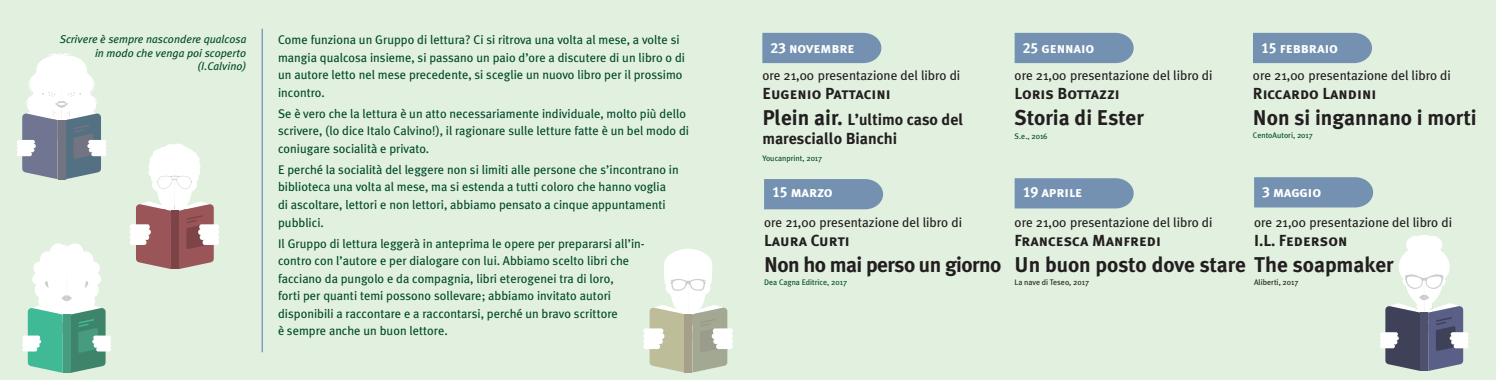
<style>
.page{position:relative;width:1496px;height:380px;background:#fff}
.page>*{position:absolute;margin:0;border:0;box-sizing:border-box;transform-origin:0 0}
.t1{font:700 21.25px "Meta Plus";color:#231f20}
.t2{font:700 21.25px "Meta Plus";letter-spacing:-.025em;color:#231f20}
.t3{font:16px "Meta Plus Bold Caps";color:#231f20}
.t4{font:700 16px/19.1px "Meta Plus";color:#231f20}
.t5{font:14.62px "Meta Plus Bold Caps";letter-spacing:-.01em;color:#fff}
.t6{font:13.38px "Meta Plus";color:#231f20}
.t7{font:12.5px/17.5px "Meta Plus";color:#004a2c}
.Normale{font:italic 11.25px/13.5px "Meta Plus";color:#004a2c;text-align:right}
.t8{font:8px "Meta Plus";color:#004a2c}
.t9{font:8px "Meta Plus";color:#231f20}
.s1{font-size:21.25px}
</style>
<div class="page">
<div style="left:0;top:0;width:741px;height:379px;background:#e2f0df"></div>
<div style="left:739px;top:0;width:756px;height:379px;background:#e2f0df"></div>
<svg style="left:130px;top:143px;width:89px;height:125px"></svg>
<svg style="left:17px;top:53px;width:89px;height:126px"></svg>
<svg style="left:22px;top:243px;width:89px;height:129px"></svg>
<svg style="left:643px;top:248px;width:89px;height:124px"></svg>
<svg style="left:1380px;top:235px;width:88px;height:135px"></svg>
<div style="left:762px;top:33px;width:119px;height:30px;background:#7491b1"></div>
<div style="left:1253px;top:33px;width:118px;height:30px;background:#7491b1"></div>
<div style="left:1014px;top:178px;width:119px;height:30px;background:#7491b1"></div>
<div style="left:1254px;top:177px;width:118px;height:30px;background:#7491b1"></div>
<div style="left:1014px;top:33px;width:119px;height:30px;background:#7491b1"></div>
<div style="left:764px;top:179px;width:119px;height:30px;background:#7491b1"></div>
<hr style="left:261px;top:28px;width:2px;height:323px;background:#7491b1">
<p class="Normale" style="left:60px;top:32px;width:188px">Scrivere è sempre nascondere qualcosa in modo che venga poi scoperto</p>
<p class="Normale" style="left:197px;top:59px;width:51px">(I.Calvino)</p>
<p class="t7" style="left:278px;top:31px;width:408px">Come funziona un Gruppo di lettura? Ci si ritrova una volta al mese, a volte si mangia qualcosa insieme, si passano un paio d’ore a discutere di un libro o di un autore letto nel mese precedente, si sceglie un nuovo libro per il prossimo incontro.</p>
<p class="t7" style="left:278px;top:104px;width:412px">Se è vero che la lettura è un atto necessariamente individuale, molto più dello scrivere, (lo dice Italo Calvino!), il ragionare sulle letture fatte è un bel modo di coniugare socialità e privato.</p>
<p class="t7" style="left:278px;top:160px;width:402px">E perché la socialità del leggere non si limiti alle persone che s’incontrano in biblioteca una volta al mese, ma si estenda a tutti coloro che hanno voglia di ascoltare, lettori e non lettori, abbiamo pensato a cinque appuntamenti pubblici.</p>
<p class="t7" style="left:278px;top:234px;width:368px">Il Gruppo di lettura leggerà in anteprima le opere per prepararsi all’in&shy;contro con l’autore e per dialogare con lui. Abbiamo scelto libri che facciano da pungolo e da compagnia, libri eterogenei tra di loro,<br>forti per quanti temi possono sollevare; abbiamo invitato autori disponibili a raccontare e a raccontarsi, perché un bravo scrittore<br>è sempre anche un buon lettore.</p>
<p class="t5" style="left:770px;top:39px;width:86px">23 novembre</p>
<p class="t5" style="left:1260px;top:39px;width:78px">15 febbraio</p>
<p class="t5" style="left:1022px;top:39px;width:73px">25 gennaio</p>
<p class="t6" style="left:762px;top:67px;width:199px">ore 21,00 presentazione del libro di</p>
<p class="t3" style="left:762px;top:84px;width:130px">Eugenio Pattacini</p>
<p class="t4" style="left:762px;top:109px;width:202px"><span class="s1">Plein air.</span> L’ultimo caso del maresciallo Bianchi</p>
<p class="t8" style="left:762px;top:153px;width:61px">Youcanprint, 2017</p>
<p class="t5" style="left:772px;top:183px;width:62px">15 marzo</p>
<p class="t6" style="left:764px;top:214px;width:199px">ore 21,00 presentazione del libro di</p>
<p class="t3" style="left:764px;top:231px;width:87px">Laura Curti</p>
<p class="t2" style="left:764px;top:252px;width:239px">Non ho mai perso un giorno</p>
<p class="t8" style="left:764px;top:277px;width:84px">Dea Cagna Editrice, 2017</p>
<p class="t6" style="left:1014px;top:67px;width:199px">ore 21,00 presentazione del libro di</p>
<p class="t3" style="left:1014px;top:84px;width:107px">Loris Bottazzi</p>
<p class="t1" style="left:1014px;top:105px;width:131px">Storia di Ester</p>
<p class="t8" style="left:1014px;top:132px;width:34px">S.e., 2016</p>
<p class="t6" style="left:1252px;top:67px;width:199px">ore 21,00 presentazione del libro di</p>
<p class="t3" style="left:1252px;top:84px;width:125px">Riccardo Landini</p>
<p class="t1" style="left:1252px;top:105px;width:225px">Non si ingannano i morti</p>
<p class="t8" style="left:1252px;top:130px;width:61px">CentoAutori, 2017</p>
<p class="t5" style="left:1022px;top:183px;width:61px">19 aprile</p>
<p class="t5" style="left:1262px;top:183px;width:60px">3 maggio</p>
<p class="t6" style="left:1014px;top:214px;width:199px">ore 21,00 presentazione del libro di</p>
<p class="t3" style="left:1014px;top:231px;width:148px">Francesca Manfredi</p>
<p class="t1" style="left:1014px;top:252px;width:380px">Un buon posto dove stare The soapmaker</p>
<p class="t9" style="left:1014px;top:277px;width:76px">La nave di Teseo, 2017</p>
<p class="t6" style="left:1254px;top:214px;width:199px">ore 21,00 presentazione del libro di</p>
<p class="t3" style="left:1254px;top:231px;width:95px">I.L. Federson</p>
<p class="t9" style="left:1254px;top:277px;width:46px">Aliberti, 2017</p>
</div>
